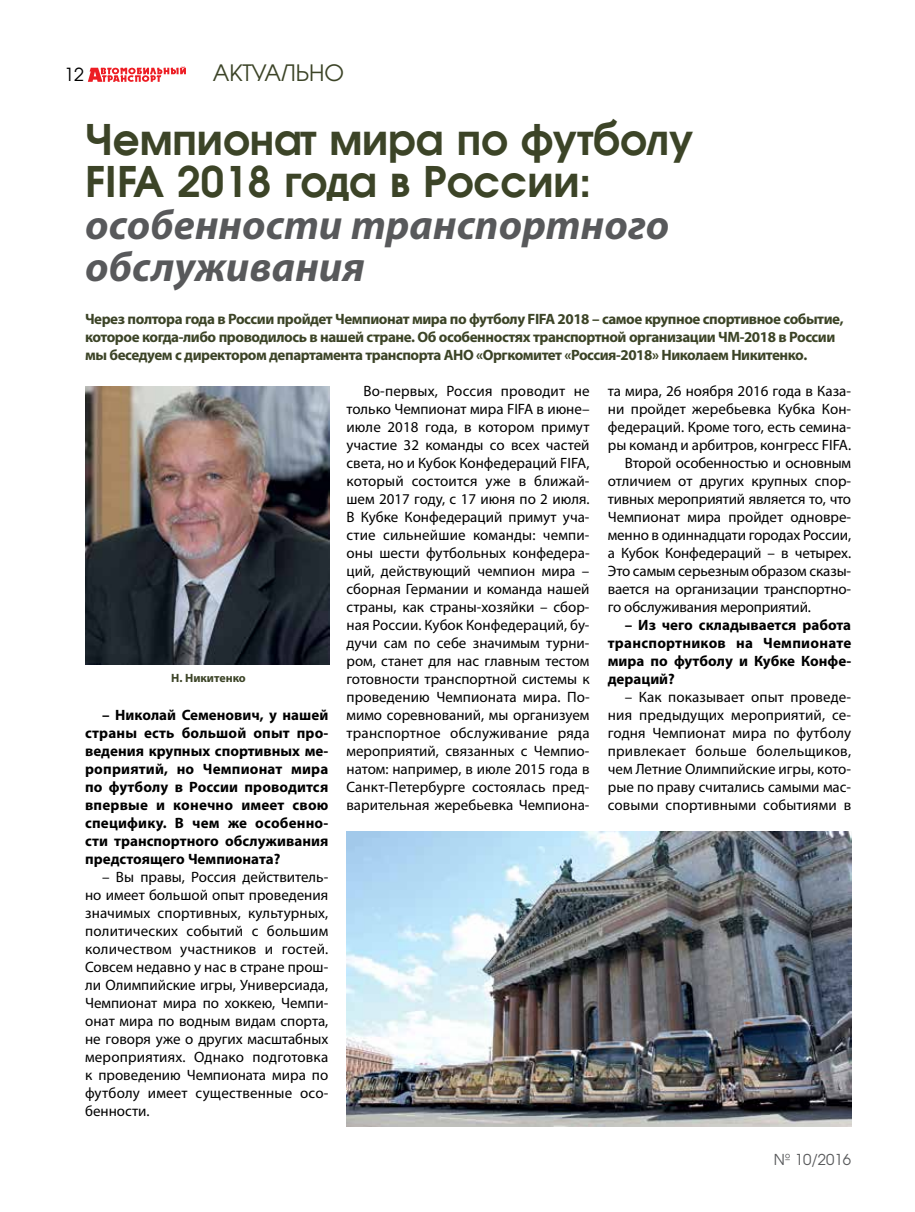
<style>
.page{position:relative;width:915px;height:1212px;background:#fff}
.page>*{position:absolute;margin:0;border:0;box-sizing:border-box;transform-origin:0 0}
.t1{font:700 42px/42px "AG Avalanche C";color:#3c4427}
.t2{font:italic 700 42px/42px "Myriad Pro";color:#58595b}
.t3{font:22.5px "AG Avalanche C";color:#3c4427}
.t4{font:18px "AG Avalanche C";color:#000}
.t5{font:15px/18px "Myriad Pro";color:#000;text-align:justify}
.t6{font:700 15px/18px "Myriad Pro";color:#000;text-align:justify}
.t7{font:700 15px/18px "Myriad Pro";letter-spacing:-.03em;color:#3c4427}
.t8{font:15px "AG Avalanche C";color:#58595b}
.t9{font:700 12px "Myriad Pro";color:#3c4427}
</style>
<div class="page">
<svg style="left:88px;top:66px;width:98px;height:16px"></svg>
<img style="left:346px;top:831px;width:505px;height:296px">
<img style="left:85px;top:387px;width:244px;height:277px">
<p class="t4" style="left:64px;top:63px;width:21px">12</p>
<h2 class="t3" style="left:213px;top:59px;width:133px">АКТУАЛЬНО</h2>
<h1 class="t1" style="left:85px;top:117px;width:609px">Чемпионат мира по футболу<br>FIFA 2018 года в России:</h1>
<h1 class="t2" style="left:85px;top:202px;width:585px">особенности транспортного обслуживания</h1>
<p class="t7" style="left:85px;top:309px;width:759px">Через полтора года в России пройдет Чемпионат мира по футболу FIFA 2018 – самое крупное спортивное событие, которое когда-либо проводилось в нашей стране. Об особенностях транспортной организации ЧМ-2018 в России мы беседуем с директором департамента транспорта АНО «Оргкомитет «Россия-2018» Николаем Никитенко.</p>
<p class="t9" style="left:171px;top:670px;width:76px">Н. Никитенко</p>
<p class="t6" style="left:85px;top:705px;width:245px;text-indent:17px">– Николай Семенович, у нашей страны есть большой опыт про&shy;ведения крупных спортивных ме&shy;роприятий, но Чемпионат мира по футболу в России проводится впервые и конечно имеет свою специфику. В чем же особенно&shy;сти транспортного обслуживания предстоящего Чемпионата?</p>
<p class="t5" style="left:85px;top:868px;width:245px;text-indent:17px">– Вы правы, Россия действитель&shy;но имеет большой опыт проведения значимых спортивных, культурных, политических событий с большим количеством участников и гостей.<br>Совсем недавно у нас в стране прош&shy;ли Олимпийские игры, Универсиада, Чемпионат мира по хоккею, Чемпи&shy;онат мира по водным видам спорта, не говоря уже о других масштабных мероприятиях. Однако подготовка к проведению Чемпионата мира по футболу имеет существенные осо&shy;бенности.</p>
<p class="t5" style="left:346px;top:382px;width:245px;text-indent:17px">Во-первых, Россия проводит не только Чемпионат мира FIFA в июне– июле 2018 года, в котором примут участие 32 команды со всех частей света, но и Кубок Конфедераций FIFA, который состоится уже в ближай&shy;шем 2017 году, с 17 июня по 2 июля.<br>В Кубке Конфедераций примут уча&shy;стие сильнейшие команды: чемпи&shy;оны шести футбольных конфедера&shy;ций, действующий чемпион мира – сборная Германии и команда нашей страны, как страны-хозяйки – сбор&shy;ная России. Кубок Конфедераций, бу&shy;дучи сам по себе значимым турни&shy;ром, станет для нас главным тестом готовности транспортной системы к проведению Чемпионата мира. По&shy;мимо соревнований, мы организуем транспортное обслуживание ряда мероприятий, связанных с Чемпио&shy;натом: например, в июле 2015 года в Санкт-Петербурге состоялась пред&shy;варительная жеребьевка Чемпиона-</p>
<p class="t5" style="left:607px;top:382px;width:245px">та мира, 26 ноября 2016 года в Каза-</p>
<p class="t5" style="left:607px;top:400px;width:245px">ни пройдет жеребьевка Кубка Кон-</p>
<p class="t5" style="left:607px;top:418px;width:245px">федераций. Кроме того, есть семина-</p>
<p class="t5" style="left:607px;top:436px;width:245px">ры команд и арбитров, конгресс FIFA.</p>
<p class="t5" style="left:624px;top:454px;width:228px">Второй особенностью и основным</p>
<p class="t5" style="left:607px;top:472px;width:245px">отличием от других крупных спор-</p>
<p class="t5" style="left:607px;top:490px;width:245px">тивных мероприятий является то, что</p>
<p class="t5" style="left:607px;top:508px;width:245px">Чемпионат мира пройдет одновре-</p>
<p class="t5" style="left:607px;top:526px;width:245px">менно в одиннадцати городах России,</p>
<p class="t5" style="left:607px;top:544px;width:245px">а Кубок Конфедераций – в четырех.</p>
<p class="t5" style="left:607px;top:562px;width:245px">Это самым серьезным образом сказы-</p>
<p class="t5" style="left:607px;top:580px;width:245px">вается на организации транспортно-</p>
<p class="t5" style="left:607px;top:598px;width:205px">го обслуживания мероприятий.</p>
<p class="t6" style="left:607px;top:615px;width:245px;text-indent:17px">– Из чего складывается работа транспортников на Чемпионате мира по футболу и Кубке Конфе&shy;дераций?</p>
<p class="t5" style="left:607px;top:688px;width:245px;text-indent:17px">– Как показывает опыт проведе&shy;ния предыдущих мероприятий, се&shy;годня Чемпионат мира по футболу привлекает больше болельщиков, чем Летние Олимпийские игры, кото&shy;рые по праву считались самыми мас&shy;совыми спортивными событиями в</p>
<p class="t8" style="left:773px;top:1150px;width:79px">№ 10/2016</p>
</div>
